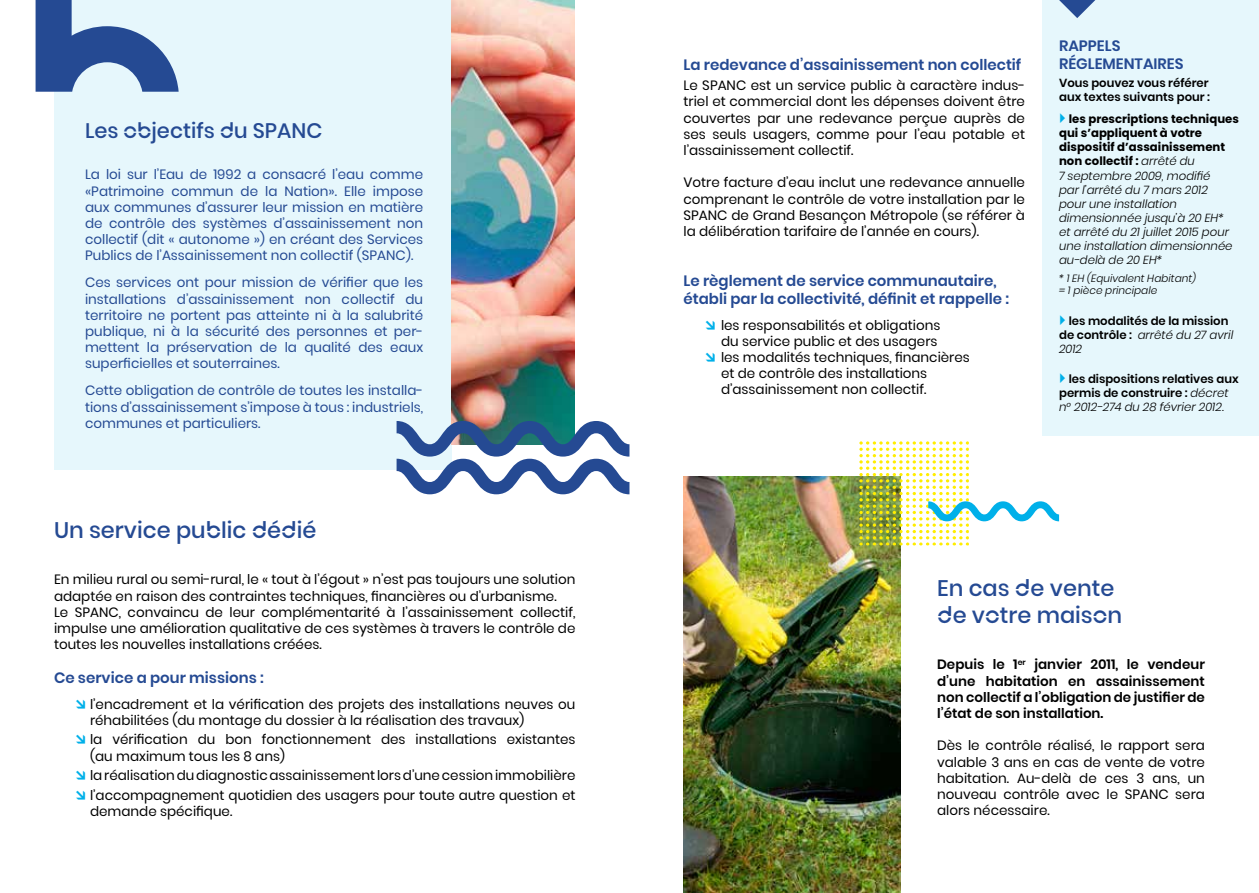
<style>
.page{position:relative;width:1259px;height:893px;background:#fff}
.page>*{position:absolute;margin:0;border:0;box-sizing:border-box;transform-origin:0 0}
.t1{font:22.5px/27px "Poppins Mediumcustom";color:#254a93}
.t2{font:21px "Poppins Mediumcustom";color:#254a93}
.t3{font:600 15px/17.7px "Poppins";color:#254a93}
.t4{font:13.5px/16.2px "Poppins";color:#000}
.t5{font:13.5px/16.2px "Poppins";color:#254a93;text-align:justify}
.t6{font:600 13.5px/16.2px "Poppins";color:#000;text-align:justify}
.t7{font:italic 300 11.7px/14.1px "Poppins";color:#000}
.t8{font:600 11.7px/14.1px "Poppins";color:#000}
.t9{font:italic 300 10.5px/12.6px "Poppins";color:#000}
.s1{color:#00b0e9}
.s2{font-weight:700;font-style:normal}
.s3{font-weight:300;font-style:italic}
</style>
<div class="page">
<div style="left:54px;top:0;width:398px;height:470px;background:#e6f7fc"></div>
<svg style="left:36px;top:0;width:143px;height:92px"></svg>
<div style="left:1042px;top:0;width:217px;height:436px;background:#e6f7fc"></div>
<img style="left:683px;top:476px;width:217px;height:417px">
<svg style="left:1059px;top:0;width:36px;height:18px"></svg>
<svg style="left:859px;top:441px;width:200px;height:104px"></svg>
<img style="left:451px;top:0;width:124px;height:421px">
<svg style="left:396px;top:421px;width:233px;height:73px"></svg>
<h2 class="t2" style="left:85px;top:118px;width:239px">Les objectifs du SPANC</h2>
<p class="t5" style="left:85px;top:167px;width:340px">La loi sur l’Eau de 1992 a consacré l’eau comme «Patrimoine commun de la Nation». Elle impose aux communes d’assurer leur mission en matière de contrôle des systèmes d’assainissement non collectif (dit « autonome ») en créant des Services Publics de l’Assainissement non collectif (SPANC).</p>
<p class="t5" style="left:85px;top:275px;width:340px">Ces services ont pour mission de vérifier que les installations d’assainissement non collectif du territoire ne portent pas atteinte ni à la salubrité publique, ni à la sécurité des personnes et per&shy;mettent la préservation de la qualité des eaux superficielles et souterraines.</p>
<p class="t5" style="left:85px;top:383px;width:340px">Cette obligation de contrôle de toutes les installa&shy;tions d’assainissement s’impose à tous : industriels, communes et particuliers.</p>
<h1 class="t1" style="left:54px;top:517px;width:264px">Un service public dédié</h1>
<p class="t4" style="left:54px;top:572px;width:523px">En milieu rural ou semi-rural, le « tout à l’égout » n’est pas toujours une solution adaptée en raison des contraintes techniques, financières ou d’urbanisme.<br>Le SPANC, convaincu de leur complémentarité à l’assainissement collectif, impulse une amélioration qualitative de ces systèmes à travers le contrôle de toutes les nouvelles installations créées.</p>
<p class="t3" style="left:54px;top:669px;width:211px">Ce service a pour missions :</p>
<p class="t4" style="left:90px;top:696px;width:487px;text-indent:-15px"><span class="s1">→</span> l’encadrement et la vérification des projets des installations neuves ou réhabilitées (du montage du dossier à la réalisation des travaux)</p>
<p class="t4" style="left:90px;top:731px;width:487px;text-indent:-15px"><span class="s1">→</span> la vérification du bon fonctionnement des installations existantes (au maximum tous les 8 ans)</p>
<p class="t4" style="left:75px;top:767px;width:502px"><span class="s1">→</span> la réalisation du diagnostic assainissement lors d’une cession immobilière</p>
<p class="t4" style="left:90px;top:787px;width:487px;text-indent:-15px"><span class="s1">→</span> l’accompagnement quotidien des usagers pour toute autre question et demande spécifique.</p>
<p class="t3" style="left:683px;top:56px;width:339px">La redevance d’assainissement non collectif</p>
<p class="t4" style="left:683px;top:77px;width:343px;text-align:justify">Le SPANC est un service public à caractère indus&shy;triel et commercial dont les dépenses doivent être couvertes par une redevance perçue auprès de ses seuls usagers, comme pour l’eau potable et l’assainissement collectif.</p>
<p class="t4" style="left:683px;top:175px;width:343px;text-align:justify">Votre facture d’eau inclut une redevance annuelle comprenant le contrôle de votre installation par le SPANC de Grand Besançon Métropole (se référer à la délibération tarifaire de l’année en cours).</p>
<p class="t3" style="left:683px;top:272px;width:327px">Le règlement de service communautaire, établi par la collectivité, définit et rappelle :</p>
<p class="t4" style="left:705px;top:317px;width:237px;text-align:right"><span class="s1">→</span> les responsabilités et obligations du service public et des usagers</p>
<p class="t4" style="left:721px;top:349px;width:250px;text-indent:-16px"><span class="s1">→</span> les modalités techniques, financières et de contrôle des installations d’assainissement non collectif.</p>
<p class="t3" style="left:1059px;top:37px;width:126px">RAPPELS<br>RÉGLEMENTAIRES</p>
<p class="t8" style="left:1059px;top:76px;width:152px">Vous pouvez vous référer aux textes suivants pour :</p>
<p class="t7" style="left:1059px;top:112px;width:181px;text-indent:10px"><span class="s2">les prescriptions techniques qui s’appliquent à votre dispositif d’assainissement non collectif :</span> arrêté du<br>7 septembre 2009, modifié<br>par l’arrêté du 7 mars 2012<br>pour une installation dimensionnée jusqu’à 20 EH*<br>et arrêté du 21 juillet 2015 pour une installation dimensionnée au-delà de 20 EH*</p>
<p class="t9" style="left:1059px;top:272px;width:139px">* 1 EH (Equivalent Habitant) = 1 pièce principale</p>
<p class="t8" style="left:1059px;top:314px;width:176px;text-indent:10px">les modalités de la mission de contrôle : <span class="s3">arrêté du 27 avril<br>2012</span></p>
<p class="t8" style="left:1059px;top:372px;width:181px;text-indent:10px">les dispositions relatives aux permis de construire : <span class="s3">décret n° 2012-274 du 28 février 2012.</span></p>
<h1 class="t1" style="left:937px;top:575px;width:186px">En cas de vente de votre maison</h1>
<p class="t6" style="left:937px;top:657px;width:269px">Depuis le 1<sup>er</sup> janvier 2011, le vendeur d’une habitation en assainissement non collectif a l’obligation de justifier de l’état de son installation.</p>
<p class="t4" style="left:937px;top:738px;width:269px;text-align:justify">Dès le contrôle réalisé, le rapport sera valable 3 ans en cas de vente de votre habitation. Au-delà de ces 3 ans, un nouveau contrôle avec le SPANC sera alors nécessaire.</p>
</div>
